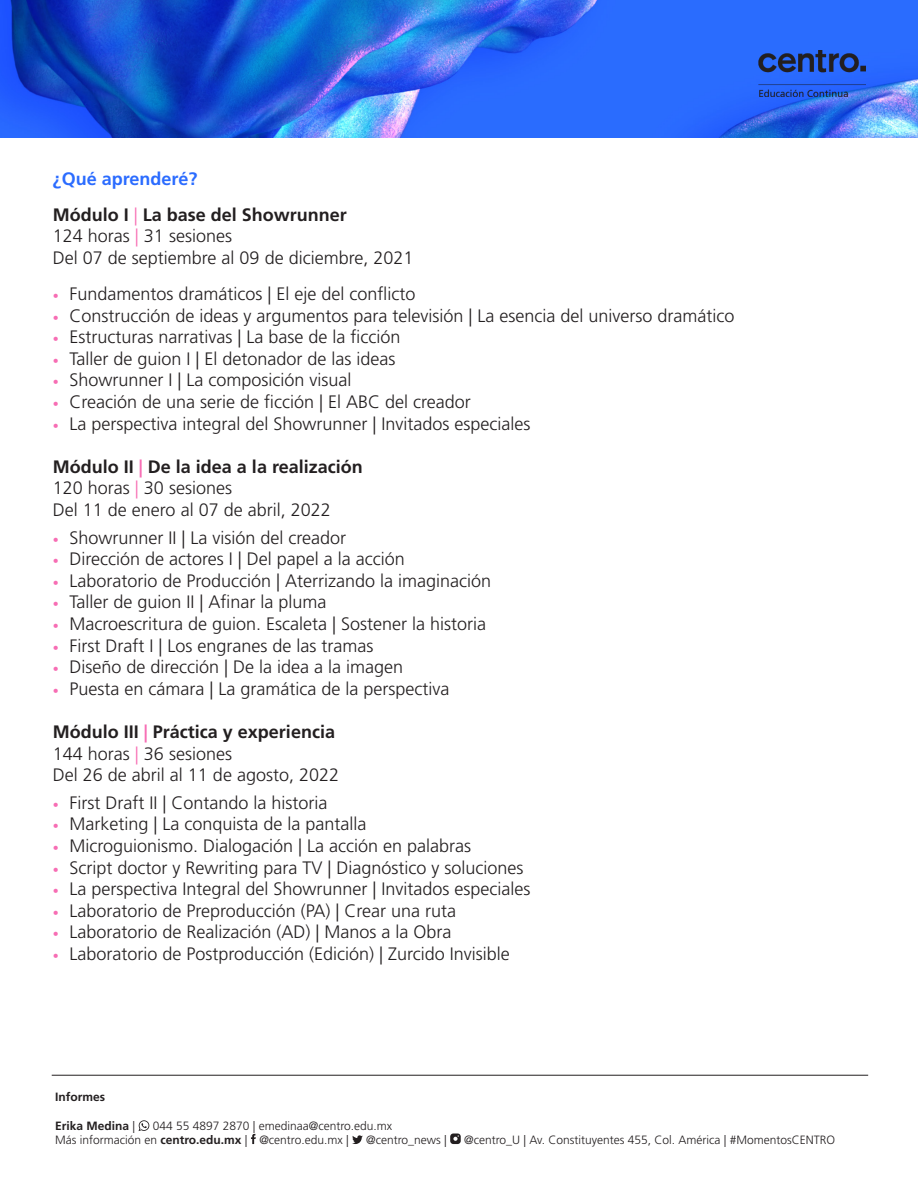
<style>
.page{position:relative;width:918px;height:1188px;background:#fff}
.page>*{position:absolute;margin:0;border:0;box-sizing:border-box;transform-origin:0 0}
.t1{font:300 18px "Frutiger";color:#231f20}
.t2{font:700 18px "Frutiger";color:#231f20}
.t3{font:700 18px "Frutiger";color:#2b6cff}
.t4{font:300 12px/14.4px "Frutiger";color:#231f20}
.t5{font:700 12px "Frutiger";color:#231f20}
.s1{font-weight:300;color:#f76db4}
.s2{color:#f76db4}
.s3{font-size:12px;color:#f76db4}
.s4{font-weight:300}
.s5{font-style:inherit}
.s6{font-weight:700}
</style>
<div class="page">
<img style="left:0;top:0;width:918px;height:137px">
<img style="left:759px;top:51px;width:107px;height:45px">
<hr style="left:52px;top:1075px;width:816px;height:1px;background:#231f20">
<svg style="left:139px;top:1120px;width:10px;height:11px"></svg>
<svg style="left:251px;top:1134px;width:5px;height:10px"></svg>
<svg style="left:352px;top:1135px;width:11px;height:9px"></svg>
<div style="left:450px;top:1134px;width:11px;height:10px;background:#231f20;border-radius:3px"></div>
<svg style="left:453px;top:1135px;width:6px;height:6px"></svg>
<p class="t3" style="left:53px;top:168px;width:146px">¿Qué aprenderé?</p>
<p class="t2" style="left:53px;top:204px;width:296px">Módulo I <span class="s1">|</span> La base del Showrunner</p>
<p class="t1" style="left:53px;top:226px;width:181px">124 horas <span class="s2">|</span> 31 sesiones</p>
<p class="t1" style="left:53px;top:248px;width:362px">Del 07 de septiembre al 09 de diciembre, 2021</p>
<p class="t1" style="left:53px;top:284px;width:364px"><span class="s3">•</span> Fundamentos dramáticos | El eje del conflicto</p>
<p class="t1" style="left:53px;top:305px;width:683px"><span class="s3">•</span> Construcción de ideas y argumentos para televisión | La esencia del universo dramático</p>
<p class="t1" style="left:53px;top:327px;width:349px"><span class="s3">•</span> Estructuras narrativas | La base de la ficción</p>
<p class="t1" style="left:53px;top:348px;width:344px"><span class="s3">•</span> Taller de guion I | El detonador de las ideas</p>
<p class="t1" style="left:53px;top:370px;width:300px"><span class="s3">•</span> Showrunner I | La composición visual</p>
<p class="t1" style="left:53px;top:392px;width:419px"><span class="s3">•</span> Creación de una serie de ficción | El ABC del creador</p>
<p class="t1" style="left:53px;top:413px;width:479px"><span class="s3">•</span> La perspectiva integral del Showrunner | Invitados especiales</p>
<p class="t2" style="left:53px;top:456px;width:311px">Módulo II <span class="s2">|</span> De la idea a la realización</p>
<p class="t1" style="left:53px;top:478px;width:181px">120 horas <span class="s2">|</span> 30 sesiones</p>
<p class="t1" style="left:53px;top:500px;width:279px">Del 11 de enero al 07 de abril, 2022</p>
<p class="t1" style="left:53px;top:527px;width:295px"><span class="s3">•</span> Showrunner II | La visión del creador</p>
<p class="t1" style="left:53px;top:549px;width:353px"><span class="s3">•</span> Dirección de actores I | Del papel a la acción</p>
<p class="t1" style="left:53px;top:570px;width:440px"><span class="s3">•</span> Laboratorio de Producción | Aterrizando la imaginación</p>
<p class="t1" style="left:53px;top:592px;width:275px"><span class="s3">•</span> Taller de guion II | Afinar la pluma</p>
<p class="t1" style="left:53px;top:614px;width:435px"><span class="s3">•</span> Macroescritura de guion. Escaleta | Sostener la historia</p>
<p class="t1" style="left:53px;top:635px;width:322px"><span class="s3">•</span> First Draft I | Los engranes de las tramas</p>
<p class="t1" style="left:53px;top:657px;width:352px"><span class="s3">•</span> Diseño de dirección | De la idea a la imagen</p>
<p class="t1" style="left:53px;top:678px;width:398px"><span class="s3">•</span> Puesta en cámara | La gramática de la perspectiva</p>
<p class="t2" style="left:53px;top:721px;width:284px">Módulo III <span class="s2">|</span> Práctica y experiencia</p>
<p class="t1" style="left:53px;top:743px;width:181px">144 horas <span class="s2">|</span> 36 sesiones</p>
<p class="t1" style="left:53px;top:765px;width:288px">Del 26 de abril al 11 de agosto, 2022</p>
<p class="t1" style="left:53px;top:792px;width:276px"><span class="s3">•</span> First Draft II | Contando la historia</p>
<p class="t1" style="left:53px;top:814px;width:315px"><span class="s3">•</span> Marketing | La conquista de la pantalla</p>
<p class="t1" style="left:53px;top:836px;width:420px"><span class="s3">•</span> Microguionismo. Dialogación | La acción en palabras</p>
<p class="t1" style="left:53px;top:857px;width:472px"><span class="s3">•</span> Script doctor y Rewriting para TV | Diagnóstico y soluciones</p>
<p class="t1" style="left:53px;top:879px;width:479px"><span class="s3">•</span> La perspectiva Integral del Showrunner | Invitados especiales</p>
<p class="t1" style="left:53px;top:900px;width:405px"><span class="s3">•</span> Laboratorio de Preproducción (PA) | Crear una ruta</p>
<p class="t1" style="left:53px;top:922px;width:400px"><span class="s3">•</span> Laboratorio de Realización (AD) | Manos a la Obra</p>
<p class="t1" style="left:53px;top:944px;width:458px"><span class="s3">•</span> Laboratorio de Postproducción (Edición) | Zurcido Invisible</p>
<p class="t5" style="left:55px;top:1090px;width:52px">Informes</p>
<p class="t5" style="left:55px;top:1118px;width:82px">Erika Medina <span class="s4">|</span></p>
<p class="t4" style="left:55px;top:1118px;width:339px;text-indent:98px">044 55 4897 2870 <span class="s5">|</span> emedinaa@centro.edu.mx<br>Más información en <span class="s6">centro.edu.mx</span> <span class="s5">|</span> @centro.edu.mx <span class="s5">|</span></p>
<p class="t4" style="left:366px;top:1133px;width:82px">@centro_news <span class="s5">|</span></p>
<p class="t4" style="left:464px;top:1133px;width:373px">@centro_U <span class="s5">|</span> Av. Constituyentes 455, Col. América <span class="s5">|</span> #MomentosCENTRO</p>
</div>
